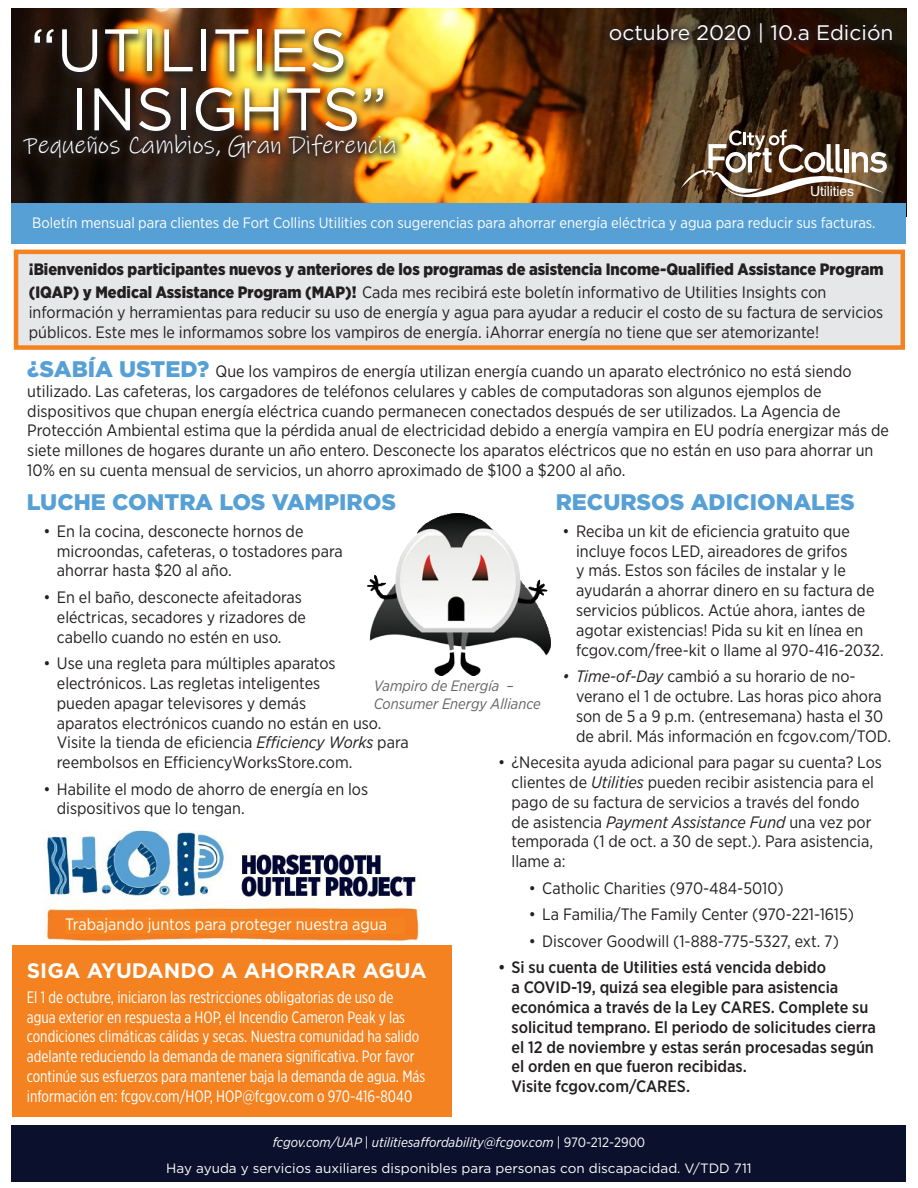
<style>
.page{position:relative;width:918px;height:1188px;background:#fff}
.page>*{position:absolute;margin:0;border:0;box-sizing:border-box;transform-origin:0 0}
.t1{font:60px "Gotham";color:#fff}
.t2{font:25.5px "Ink Free";color:#fff}
.t3{font:900 22.5px "Gotham";color:#56a0d5}
.t4{font:700 21px "Gotham";color:#fff}
.t5{font:21px "Gotham";color:#fff}
.t6{font:16.5px/19.8px "Gotham Narrow";color:#231f20}
.t7{font:16.5px/19.8px "Gotham X Narrow";color:#fff}
.t8{font:500 16.5px/19.8px "Gotham Narrow";color:#231f20}
.t9{font:900 16.5px/23.4px "Gotham Narrow";color:#231f20}
.t10{font:16.5px "Gotham Narrow";color:#fff}
.t11{font:15px "Gotham Narrow";color:#fff}
.t12{font:italic 15px/18px "Gotham Narrow";color:#656568}
.t13{font:13.95px "Arial";letter-spacing:-.01em;color:#fff}
.t14{font:13.5px "Gotham";color:#fff}
.t15{font:italic 13.5px "Gotham Narrow";color:#fff}
.s1{font-weight:400}
.s2{font-family:"Gotham";font-weight:900;font-size:22.5px;color:#56a0d5}
.s3{font-style:italic}
.s4{font-style:normal}
</style>
<div class="page">
<img style="left:12px;top:9px;width:894px;height:194px">
<svg style="left:601px;top:17px;width:299px;height:36px;background:#2a1a10"></svg>
<svg style="left:681px;top:130px;width:206px;height:71px"></svg>
<img style="left:26px;top:25px;width:326px;height:60px">
<svg style="left:15px;top:127px;width:389px;height:40px;background:#43301a"></svg>
<img style="left:69px;top:84px;width:322px;height:60px">
<div style="left:12px;top:203px;width:894px;height:40px;background:#56a0d5"></div>
<div style="left:12px;top:1125px;width:894px;height:57px;background:#0b112d"></div>
<div style="left:16px;top:252px;width:887px;height:96px;background:#e6e7e9"></div>
<div style="left:14px;top:250px;width:891px;height:100px;border:4px solid #f58220"></div>
<img style="left:43px;top:830px;width:377px;height:112px">
<div style="left:12px;top:946px;width:439px;height:171px;background:#f58220"></div>
<img style="left:368px;top:513px;width:182px;height:162px">
<div style="left:65px;top:917px;width:340px;height:17px;background:#f58220"></div>
<p class="t1" style="left:30px;top:12px;width:319px">“UTILITIES</p>
<p class="t1" style="left:71px;top:71px;width:318px">INSIGHTS”</p>
<p class="t2" style="left:24px;top:130px;width:375px">Pequeños Cambios, Gran Diferencia</p>
<p class="t5" style="left:609px;top:19px;width:286px">octubre 2020 | 10.a Edición</p>
<p class="t13" style="left:810px;top:182px;width:45px">Utilities</p>
<p class="t11" style="left:32px;top:214px;width:845px">Boletín mensual para clientes de Fort Collins Utilities con sugerencias para ahorrar energía eléctrica y agua para reducir sus facturas.</p>
<p class="t9" style="left:29px;top:257px;width:856px">¡Bienvenidos participantes nuevos y anteriores de los programas de asistencia Income-Qualified Assistance Program (IQAP) y Medical Assistance Program (MAP)! <span class="s1">Cada mes recibirá este boletín informativo de Utilities Insights con</span></p>
<p class="t6" style="left:29px;top:302px;width:856px">información y herramientas para reducir su uso de energía y agua para ayudar a reducir el costo de su factura de servicios públicos. Este mes le informamos sobre los vampiros de energía. ¡Ahorrar energía no tiene que ser atemorizante!</p>
<p class="t6" style="left:27px;top:361px;width:863px"><span class="s2">¿SABÍA USTED?</span> Que los vampiros de energía utilizan energía cuando un aparato electrónico no está siendo utilizado. Las cafeteras, los cargadores de teléfonos celulares y cables de computadoras son algunos ejemplos de dispositivos que chupan energía eléctrica cuando permanecen conectados después de ser utilizados. La Agencia de Protección Ambiental estima que la pérdida anual de electricidad debido a energía vampira en EU podría energizar más de siete millones de hogares durante un año entero. Desconecte los aparatos eléctricos que no están en uso para ahorrar un 10% en su cuenta mensual de servicios, un ahorro aproximado de $100 a $200 al año.</p>
<p class="t3" style="left:27px;top:487px;width:371px">LUCHE CONTRA LOS VAMPIROS</p>
<p class="t6" style="left:57px;top:521px;width:287px;text-indent:-13px">• En la cocina, desconecte hornos de microondas, cafeteras, o tostadores para ahorrar hasta $20 al año.</p>
<p class="t6" style="left:57px;top:587px;width:251px;text-indent:-13px">• En el baño, desconecte afeitadoras eléctricas, secadores y rizadores de cabello cuando no estén en uso.</p>
<p class="t6" style="left:57px;top:653px;width:353px;text-indent:-13px">• Use una regleta para múltiples aparatos electrónicos. Las regletas inteligentes<br>pueden apagar televisores y demás<br>aparatos electrónicos cuando no están en uso.<br>Visite la tienda de eficiencia <span class="s3">Efficiency Works</span> para reembolsos en EfficiencyWorksStore.com.</p>
<p class="t6" style="left:57px;top:779px;width:313px;text-indent:-13px">• Habilite el modo de ahorro de energía en los dispositivos que lo tengan.</p>
<p class="t3" style="left:556px;top:487px;width:301px">RECURSOS ADICIONALES</p>
<p class="t6" style="left:576px;top:521px;width:309px;text-indent:-14px">• Reciba un kit de eficiencia gratuito que incluye focos LED, aireadores de grifos<br>y más. Estos son fáciles de instalar y le ayudarán a ahorrar dinero en su factura de servicios públicos. Actúe ahora, ¡antes de agotar existencias! Pida su kit en línea en fcgov.com/free-kit o llame al 970-416-2032.</p>
<p class="t6" style="left:576px;top:666px;width:317px;text-indent:-14px"><span class="s3">• Time-of-Day</span> cambió a su horario de no&shy;verano el 1 de octubre. Las horas pico ahora son de 5 a 9 p.m. (entresemana) hasta el 30 de abril. Más información en fcgov.com/TOD.</p>
<p class="t6" style="left:512px;top:752px;width:372px;text-indent:-14px">• ¿Necesita ayuda adicional para pagar su cuenta? Los clientes de <span class="s3">Utilities</span> pueden recibir asistencia para el pago de su factura de servicios a través del fondo<br>de asistencia <span class="s3">Payment Assistance Fund</span> una vez por temporada (1 de oct. a 30 de sept.). Para asistencia, llame a:</p>
<p class="t6" style="left:529px;top:878px;width:257px">• Catholic Charities (970-484-5010)</p>
<p class="t6" style="left:529px;top:904px;width:327px">• La Familia/The Family Center (970-221-1615)</p>
<p class="t6" style="left:529px;top:931px;width:312px">• Discover Goodwill (1-888-775-5327, ext. 7)</p>
<p class="t8" style="left:512px;top:957px;width:366px;text-indent:-14px">• Si su cuenta de Utilities está vencida debido<br>a COVID-19, quizá sea elegible para asistencia económica a través de la Ley CARES. Complete su solicitud temprano. El periodo de solicitudes cierra el 12 de noviembre y estas serán procesadas según el orden en que fueron recibidas.<br>Visite fcgov.com/CARES.</p>
<p class="t12" style="left:374px;top:677px;width:169px">Vampiro de Energía –<br>Consumer Energy Alliance</p>
<p class="t10" style="left:65px;top:914px;width:324px">Trabajando juntos para proteger nuestra agua</p>
<p class="t4" style="left:27px;top:956px;width:401px">SIGA AYUDANDO A AHORRAR AGUA</p>
<p class="t7" style="left:27px;top:987px;width:400px">El 1 de octubre, iniciaron las restricciones obligatorias de uso de agua exterior en respuesta a HOP, el Incendio Cameron Peak y las condiciones climáticas cálidas y secas. Nuestra comunidad ha salido adelante reduciendo la demanda de manera significativa. Por favor continúe sus esfuerzos para mantener baja la demanda de agua. Más información en: fcgov.com/HOP, HOP@fcgov.com o 970-416-8040</p>
<p class="t15" style="left:273px;top:1134px;width:374px">fcgov.com/UAP <span class="s4">|</span> utilitiesaffordability@fcgov.com <span class="s4">| 970-212-2900</span></p>
<p class="t14" style="left:166px;top:1160px;width:587px">Hay ayuda y servicios auxiliares disponibles para personas con discapacidad. V/TDD 711</p>
</div>
